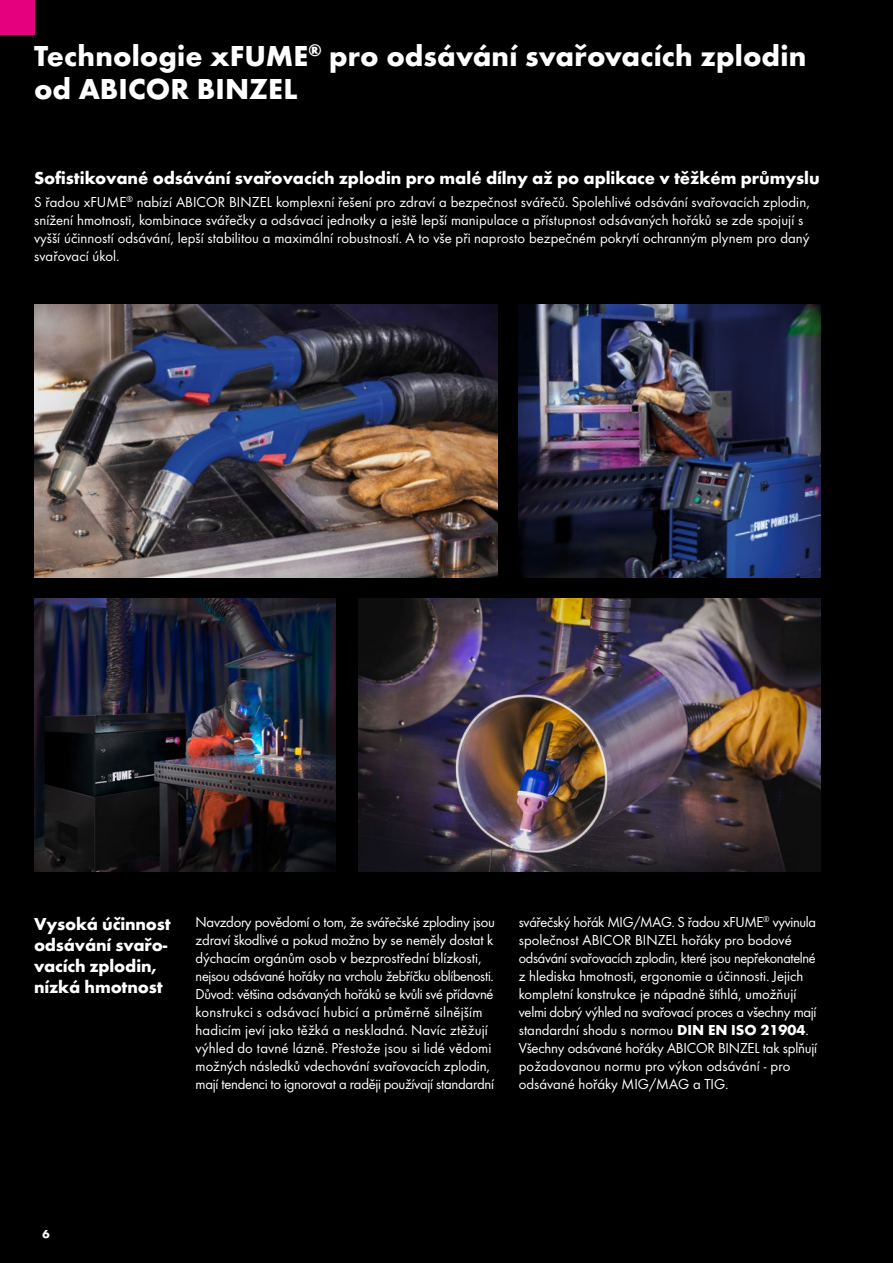
<style>
.page{position:relative;width:893px;height:1263px;background:#000}
.page>*{position:absolute;margin:0;border:0;box-sizing:border-box;transform-origin:0 0}
.t1{font:700 30px/33px "Futura TOT";letter-spacing:.005em;color:#fff}
.t2{font:700 18px/21px "Futura TOT";letter-spacing:-.005em;color:#fff}
.t3{font:15px/18px "Futura TOT Boo";color:#fff}
.t4{font:700 12px "Futura TOT";color:#fff}
.s1{font-family:"Futura TOT";font-weight:700}
</style>
<div class="page">
<div style="left:0;top:0;width:34px;height:34px;background:#e5007d"></div>
<img style="left:34px;top:304px;width:463px;height:273px">
<img style="left:358px;top:599px;width:463px;height:273px">
<img style="left:519px;top:304px;width:302px;height:273px">
<img style="left:34px;top:599px;width:302px;height:273px">
<h1 class="t1" style="left:34px;top:39px;width:774px">Technologie xFUME<sup>®</sup> pro odsávání svařovacích zplodin od ABICOR BINZEL</h1>
<p class="t2" style="left:34px;top:167px;width:787px">Sofistikované odsávání svařovacích zplodin pro malé dílny až po aplikace v těžkém průmyslu</p>
<p class="t3" style="left:34px;top:193px;width:777px">S řadou xFUME<sup>®</sup> nabízí ABICOR BINZEL komplexní řešení pro zdraví a bezpečnost svářečů. Spolehlivé odsávání svařovacích zplodin, snížení hmotnosti, kombinace svářečky a odsávací jednotky a ještě lepší manipulace a přístupnost odsávaných hořáků se zde spojují s vyšší účinností odsávání, lepší stabilitou a maximální robustností. A to vše při naprosto bezpečném pokrytí ochranným plynem pro daný svařovací úkol.</p>
<p class="t2" style="left:34px;top:913px;width:138px">Vysoká účinnost odsávání svařo&shy;vacích zplodin, nízká hmotnost</p>
<p class="t3" style="left:196px;top:912px;width:301px">Navzdory povědomí o tom, že svářečské zplodiny jsou zdraví škodlivé a pokud možno by se neměly dostat k dýchacím orgánům osob v bezprostřední blízkosti, nejsou odsávané hořáky na vrcholu žebříčku oblíbenosti.<br>Důvod: většina odsávaných hořáků se kvůli své přídavné konstrukci s odsávací hubicí a průměrně silnějším hadicím jeví jako těžká a neskladná. Navíc ztěžují výhled do tavné lázně. Přestože jsou si lidé vědomi možných následků vdechování svařovacích zplodin, mají tendenci to ignorovat a raději používají standardní</p>
<p class="t3" style="left:519px;top:912px;width:300px">svářečský hořák MIG/MAG. S řadou xFUME<sup>®</sup> vyvinula společnost ABICOR BINZEL hořáky pro bodové odsávání svařovacích zplodin, které jsou nepřekonatelné z hlediska hmotnosti, ergonomie a účinnosti. Jejich kompletní konstrukce je nápadně štíhlá, umožňují velmi dobrý výhled na svařovací proces a všechny mají standardní shodu s normou <span class="s1">DIN EN ISO 21904</span>.<br>Všechny odsávané hořáky ABICOR BINZEL tak splňují požadovanou normu pro výkon odsávání - pro odsávané hořáky MIG/MAG a TIG.</p>
<p class="t4" style="left:43px;top:1227px;width:9px">6</p>
</div>
